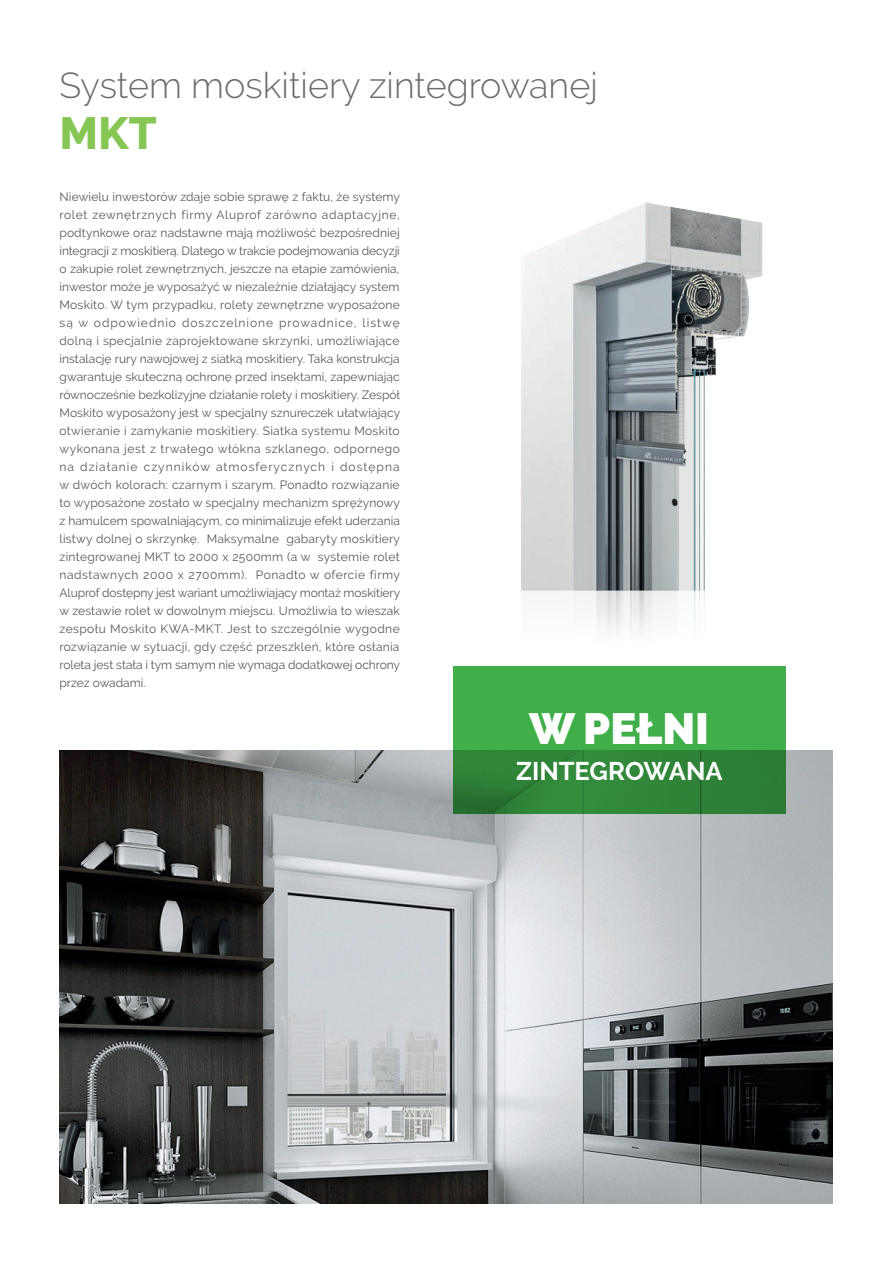
<style>
.page{position:relative;width:893px;height:1263px;background:#fff}
.page>*{position:absolute;margin:0;border:0;box-sizing:border-box;transform-origin:0 0}
.t1{font:800 45px "Raleway";color:#86c655}
.t2{font:900 43.5px "Raleway";color:#fff}
.t3{font:300 36px "Raleway";color:#6c6d70}
.t4{font:700 25.5px "Raleway";color:#fff}
.t5{font:12px/18px "Raleway";letter-spacing:-.005em;color:#57585a;text-align:justify}
</style>
<div class="page">
<img style="left:60px;top:750px;width:772px;height:453px">
<svg style="left:453px;top:666px;width:333px;height:148px;background:#389b41"></svg>
<img style="left:521px;top:202px;width:242px;height:431px">
<h3 class="t3" style="left:60px;top:64px;width:540px">System moskitiery zintegrowanej</h3>
<h1 class="t1" style="left:60px;top:107px;width:99px">MKT</h1>
<p class="t5" style="left:60px;top:187px;width:342px">Niewielu inwestorów zdaje sobie sprawę z faktu, że systemy rolet zewnętrznych firmy Aluprof zarówno adaptacyjne, podtynkowe oraz nadstawne mają możliwość bezpośredniej integracji z moskitierą. Dlatego w trakcie podejmowania decyzji o zakupie rolet zewnętrznych, jeszcze na etapie zamówienia, inwestor może je wyposażyć w niezależnie działający system Moskito. W tym przypadku, rolety zewnętrzne wyposażone są w odpowiednio doszczelnione prowadnice, listwę dolną i specjalnie zaprojektowane skrzynki, umożliwiające instalację rury nawojowej z siatką moskitiery. Taka konstrukcja gwarantuje skuteczną ochronę przed insektami, zapewniając równocześnie bezkolizyjne działanie rolety i moskitiery. Zespół Moskito wyposażony jest w specjalny sznureczek ułatwiający otwieranie i zamykanie moskitiery. Siatka systemu Moskito wykonana jest z trwałego włókna szklanego, odpornego na działanie czynników atmosferycznych i dostępna w dwóch kolorach: czarnym i szarym. Ponadto rozwiązanie to wyposażone zostało w specjalny mechanizm sprężynowy z hamulcem spowalniającym, co minimalizuje efekt uderzania listwy dolnej o skrzynkę. Maksymalne gabaryty moskitiery zintegrowanej MKT to 2000 x 2500mm (a w systemie rolet nadstawnych 2000 x 2700mm). Ponadto w ofercie firmy Aluprof dostępny jest wariant umożliwiający montaż moskitiery w zestawie rolet w dowolnym miejscu. Umożliwia to wieszak zespołu Moskito KWA-MKT. Jest to szczególnie wygodne rozwiązanie w sytuacji, gdy część przeszkleń, które osłania roleta jest stała i tym samym nie wymaga dodatkowej ochrony przez owadami.</p>
<h2 class="t2" style="left:529px;top:703px;width:181px">W PEŁNI</h2>
<h3 class="t4" style="left:516px;top:756px;width:208px">ZINTEGROWANA</h3>
</div>
